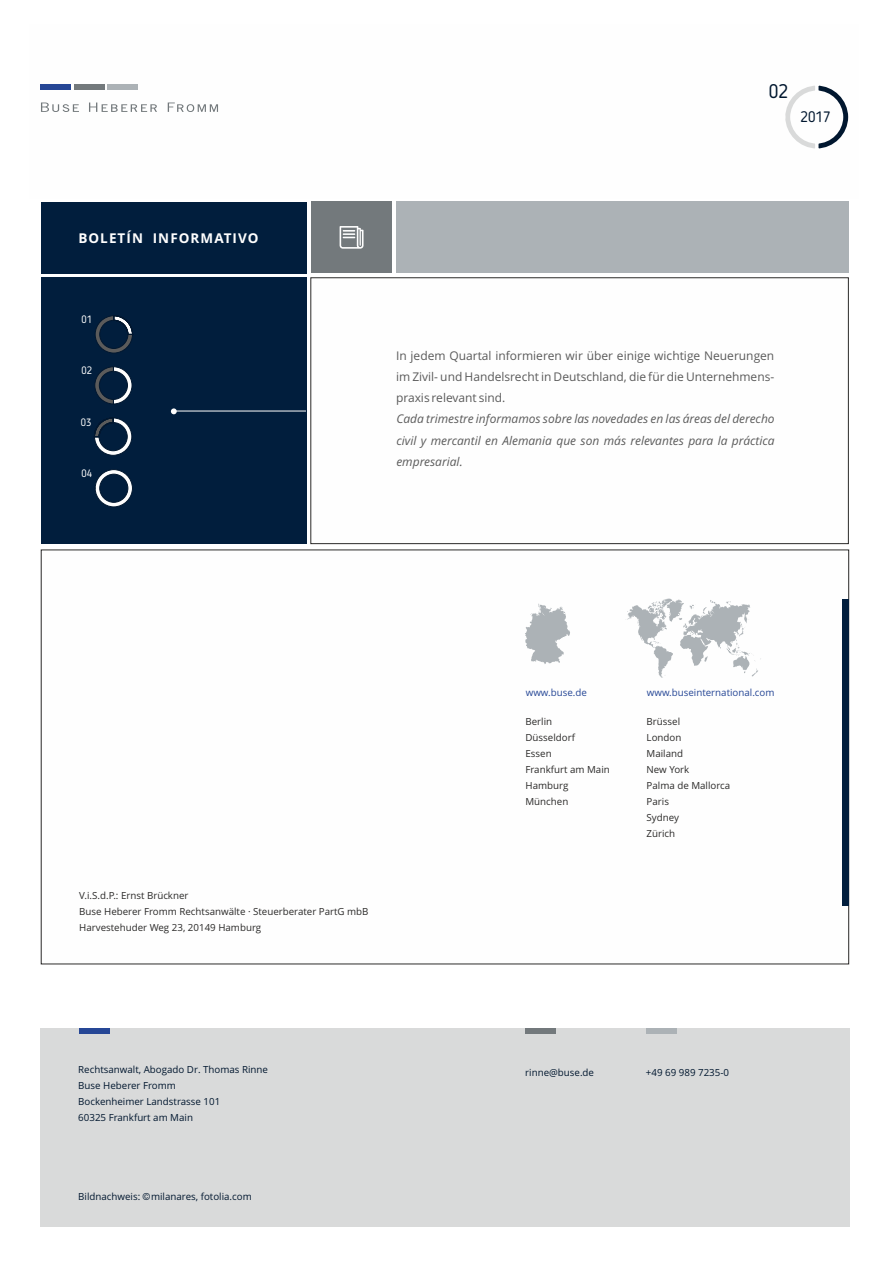
<style>
.page{position:relative;width:893px;height:1263px;background:#fff}
.page>*{position:absolute;margin:0;border:0;box-sizing:border-box;transform-origin:0 0}
.t1{font:19.35px "Blogger Sans";color:#01172f}
.t2{font:15px "Blogger Sans";color:#01172f}
.t3{font:700 13.5px "Open Sans";letter-spacing:.08em;color:#fefefe}
.t4{font:12px/21.3px "Open Sans";color:#5b5b5b;text-align:justify}
.t5{font:italic 12px/21.3px "Open Sans";color:#5b5b5b;text-align:justify}
.t6{font:10.5px "Blogger Sans";color:#fefefe}
.t7{font:9.75px/15.9px "Open Sans";color:#2b2a29}
.t8{font:9.75px/15.9px "Open Sans";color:#01172f}
.t9{font:9.75px "Open Sans";color:#264796}
.s1{font-family:"Arial"}
</style>
<div class="page">
<div style="left:107px;top:84px;width:30px;height:6px;background:#acb2b6"></div>
<div style="left:74px;top:84px;width:30px;height:6px;background:#73797c"></div>
<div style="left:40px;top:1028px;width:809px;height:199px;background:#d9dada"></div>
<div style="left:41px;top:84px;width:30px;height:6px;background:#264796"></div>
<svg style="left:41px;top:103px;width:38px;height:9px"></svg>
<svg style="left:89px;top:103px;width:68px;height:9px"></svg>
<svg style="left:168px;top:103px;width:50px;height:9px"></svg>
<div style="left:41px;top:202px;width:265px;height:71px;background:#011e3d"></div>
<div style="left:311px;top:202px;width:80px;height:71px;background:#73797c"></div>
<div style="left:396px;top:202px;width:453px;height:71px;background:#acb2b6"></div>
<svg style="left:340px;top:226px;width:24px;height:23px"></svg>
<div style="left:843px;top:600px;width:6px;height:306px;background:#011e3d"></div>
<div style="left:310px;top:277px;width:539px;height:267px;background:#fefefe;border:1px solid #2b2a29"></div>
<div style="left:41px;top:278px;width:265px;height:266px;background:#011e3d"></div>
<svg style="left:171px;top:408px;width:6px;height:6px"></svg>
<hr style="left:174px;top:411px;width:132px;height:1px;background:#fefefe">
<svg style="left:525px;top:603px;width:45px;height:61px"></svg>
<svg style="left:627px;top:598px;width:134px;height:80px"></svg>
<svg style="left:94px;top:315px;width:39px;height:192px"></svg>
<div style="left:79px;top:1028px;width:30px;height:6px;background:#264796"></div>
<div style="left:526px;top:1028px;width:30px;height:6px;background:#73797c"></div>
<div style="left:646px;top:1028px;width:30px;height:6px;background:#acb2b6"></div>
<svg style="left:780px;top:85px;width:69px;height:421px"></svg>
<h3 class="t3" style="left:78px;top:233px;width:182px">BOLETÍN INFORMATIVO</h3>
<p class="t6" style="left:82px;top:315px;width:12px">01</p>
<p class="t6" style="left:81px;top:366px;width:12px">02</p>
<p class="t6" style="left:81px;top:418px;width:12px">03</p>
<p class="t6" style="left:82px;top:469px;width:12px">04</p>
<h1 class="t1" style="left:769px;top:83px;width:21px">02</h1>
<h2 class="t2" style="left:801px;top:110px;width:31px">2017</h2>
<p class="t4" style="left:396px;top:346px;width:380px">In jedem Quartal informieren wir über einige wichtige Neuerungen im Zivil- und Handelsrecht in Deutschland, die für die Unternehmens&shy;praxis relevant sind.</p>
<p class="t5" style="left:396px;top:410px;width:380px">Cada trimestre informamos sobre las novedades en las áreas del derecho civil y mercantil en Alemania que son más relevantes para la práctica empresarial.</p>
<p class="t7" style="left:79px;top:888px;width:291px">V.i.S.d.P.: Ernst Brückner<br>Buse Heberer Fromm Rechtsanwälte · Steuerberater PartG mbB<br>Harvestehuder Weg 23, 20149 Hamburg</p>
<p class="t8" style="left:78px;top:1062px;width:191px">Rechtsanwalt, Abogado Dr. Thomas Rinne<br>Buse Heberer Fromm<br>Bockenheimer Landstrasse 101<br>60325 Frankfurt am Main</p>
<p class="t8" style="left:78px;top:1190px;width:175px">Bildnachweis: <span class="s1">©</span>milanares, fotolia.com</p>
<p class="t9" style="left:526px;top:688px;width:63px">www.buse.de</p>
<p class="t9" style="left:647px;top:688px;width:129px">www.buseinternational.com</p>
<p class="t7" style="left:525px;top:715px;width:86px">Berlin<br>Düsseldorf<br>Essen<br>Frankfurt am Main<br>Hamburg<br>München</p>
<p class="t7" style="left:647px;top:715px;width:85px">Brüssel<br>London<br>Mailand<br>New York<br>Palma de Mallorca<br>Paris<br>Sydney<br>Zürich</p>
<p class="t8" style="left:525px;top:1065px;width:70px">rinne@buse.de</p>
<p class="t8" style="left:646px;top:1065px;width:85px">+49 69 989 7235-0</p>
</div>
